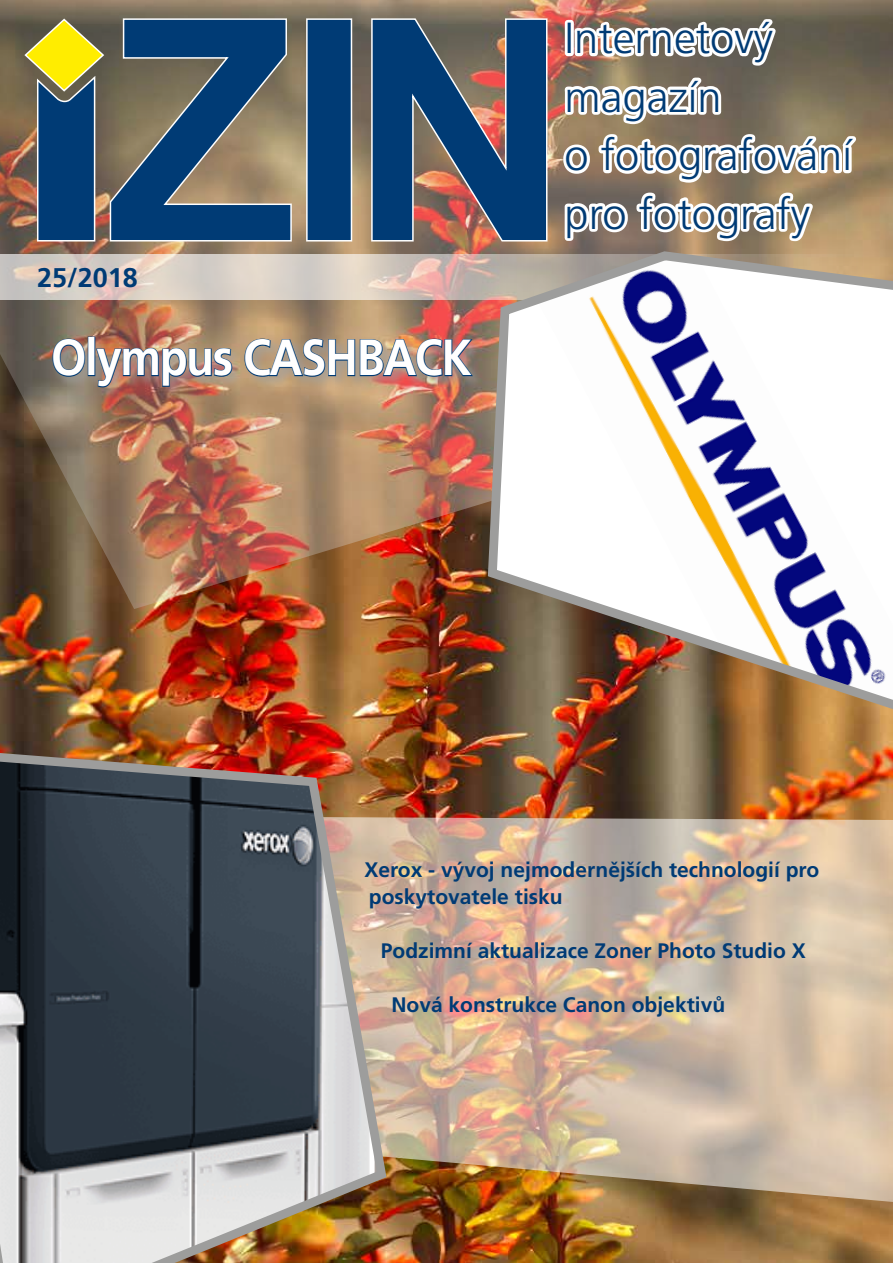
<style>
.page{position:relative;width:893px;height:1263px;background:#fff}
.page>*{position:absolute;margin:0;border:0;box-sizing:border-box;transform-origin:0 0}
.t1{font:700 50.7px "Frutiger CE";letter-spacing:-.03em;color:#fff;scale:.9 1}
.t2{font:300 43.5px/58.5px "Frutiger CE";color:#003b75}
.t3{font:700 27px "Frutiger CE";color:#003b75}
.t4{font:700 21px/27px "Frutiger CE";color:#003b75}
</style>
<div class="page">
<img style="left:0;top:609px;width:893px;height:654px">
<img style="left:0;top:0;width:893px;height:609px">
<img style="left:391px;top:816px;width:502px;height:404px">
<svg style="left:0;top:254px;width:483px;height:46px;background:#d9cac1"></svg>
<svg style="left:571px;top:16px;width:212px;height:53px"></svg>
<svg style="left:560px;top:75px;width:306px;height:169px"></svg>
<div style="left:306px;top:18px;width:46px;height:223px;background:#003b75;border:2px solid #fff"></div>
<svg style="left:370px;top:18px;width:178px;height:224px;background:#405472"></svg>
<svg style="left:23px;top:18px;width:270px;height:224px;background:#51656b"></svg>
<div style="left:51px;top:335px;width:435px;height:66px;background:#9d9d9c;opacity:.75"></div>
<svg style="left:52px;top:338px;width:34px;height:39px"></svg>
<div style="left:88px;top:337px;width:7px;height:39px;border:2px solid #003b75"></div>
<img style="left:95px;top:347px;width:138px;height:41px">
<img style="left:244px;top:338px;width:230px;height:39px">
<svg style="left:483px;top:245px;width:410px;height:492px"></svg>
<img style="left:0;top:741px;width:391px;height:522px">
<p class="t3" style="left:37px;top:262px;width:102px">25/2018</p>
<h1 class="t1" style="left:51px;top:329px;width:469px">Olympus CASHBACK</h1>
<h2 class="t2" style="left:564px;top:9px;width:289px">Internetový magazín<br>o fotografování pro fotografy</h2>
<p class="t4" style="left:364px;top:857px;width:456px">Xerox - vývoj nejmodernějších technologií pro poskytovatele tisku</p>
<p class="t4" style="left:381px;top:938px;width:426px">Podzimní aktualizace Zoner Photo Studio X</p>
<p class="t4" style="left:391px;top:992px;width:335px">Nová konstrukce Canon objektivů</p>
</div>
